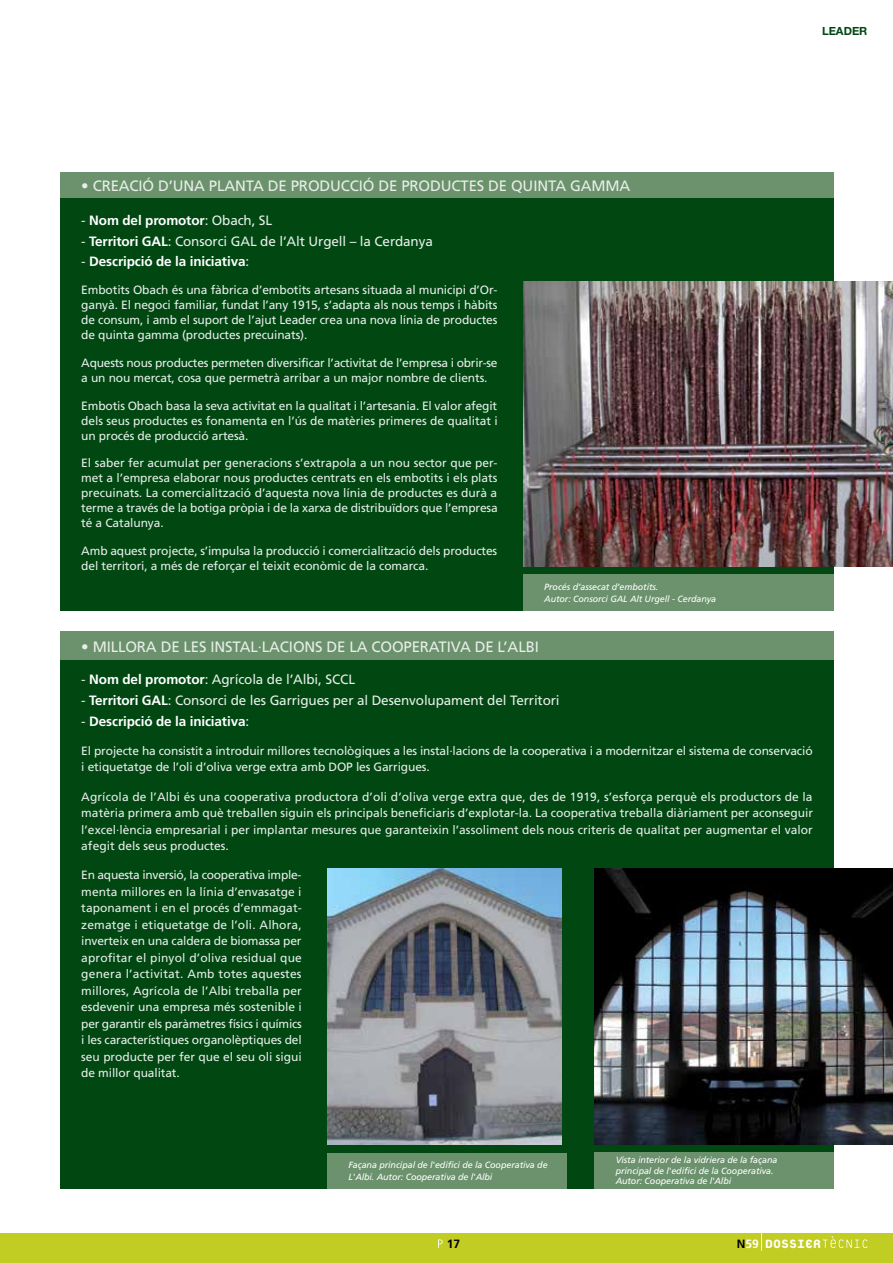
<style>
.page{position:relative;width:893px;height:1263px;background:#fff}
.page>*{position:absolute;margin:0;border:0;box-sizing:border-box;transform-origin:0 0}
.t1{font:800 18px "Platelet";color:#fff;scale:.96 1}
.t2{font:15px "Frutiger";letter-spacing:-.01em;color:#e8eee8}
.t3{font:13.5px "Frutiger";letter-spacing:-.01em;color:#e8eee8}
.t4{font:700 13.5px "Frutiger";letter-spacing:-.01em;color:#fff}
.t5{font:12px/16.5px "Frutiger";letter-spacing:-.01em;color:#e8eee8;text-align:justify}
.t6{font:700 12px "Frutiger";color:#000}
.t7{font:700 11.25px "Helvetica Neue LT Pro";color:#004712}
.t8{font:italic 9px/12px "Frutiger";letter-spacing:-.01em;color:#fff}
.s1{font-weight:400;color:#e8eee8}
.s2{font-weight:700;color:#fff}
.s3{font-family:"Frutiger";font-weight:700;font-size:12px;color:#000}
.s4{font-family:"Frutiger";font-weight:700;font-size:12px}
</style>
<div class="page">
<div style="left:0;top:1233px;width:893px;height:30px;background:#c2cd23"></div>
<svg style="left:761px;top:1233px;width:1px;height:17px"></svg>
<svg style="left:823px;top:1236px;width:44px;height:12px"></svg>
<svg style="left:438px;top:1239px;width:5px;height:9px"></svg>
<div style="left:60px;top:631px;width:774px;height:557px;background:#004712"></div>
<div style="left:60px;top:172px;width:774px;height:438px;background:#004712"></div>
<div style="left:60px;top:631px;width:774px;height:29px;background:#6b926d"></div>
<div style="left:60px;top:172px;width:774px;height:26px;background:#6b926d"></div>
<img style="left:594px;top:868px;width:299px;height:277px">
<img style="left:523px;top:282px;width:370px;height:285px">
<img style="left:327px;top:868px;width:234px;height:277px">
<div style="left:327px;top:1153px;width:240px;height:35px;background:#6b926d"></div>
<div style="left:594px;top:1152px;width:240px;height:36px;background:#6b926d"></div>
<div style="left:523px;top:574px;width:311px;height:36px;background:#6b926d"></div>
<p class="t7" style="left:822px;top:24px;width:47px">LEADER</p>
<p class="t2" style="left:81px;top:177px;width:550px">• Creació d’una planta deproducció deproductes de quinta gamma</p>
<p class="t4" style="left:81px;top:212px;width:193px"><span class="s1">-</span> Nom del promotor<span class="s1">: Obach, SL</span></p>
<p class="t3" style="left:81px;top:233px;width:353px">- <span class="s2">Territori GAL</span>: Consorci GAL de l’Alt Urgell – la Cerdanya</p>
<p class="t4" style="left:81px;top:254px;width:169px"><span class="s1">-</span> Descripció de la iniciativa<span class="s1">:</span></p>
<p class="t5" style="left:81px;top:282px;width:418px;line-height:15px">Embotits Obach és una fàbrica d’embotits artesans situada al municipi d’Or&shy;ganyà. El negoci familiar, fundat l’any 1915, s’adapta als nous temps i hàbits de consum, i amb el suport de l’ajut Leader crea una nova línia de productes de quinta gamma (productes precuinats).</p>
<p class="t5" style="left:81px;top:355px;width:418px;line-height:15px">Aquests nous productes permeten diversificar l’activitat de l’empresa i obrir-se a un nou mercat, cosa que permetrà arribar a un major nombre de clients.</p>
<p class="t5" style="left:81px;top:398px;width:418px;line-height:15px">Embotis Obach basa la seva activitat en la qualitat i l’artesania. El valor afegit dels seus productes es fonamenta en l’ús de matèries primeres de qualitat i un procés de producció artesà.</p>
<p class="t5" style="left:81px;top:456px;width:418px;line-height:15px">El saber fer acumulat per generacions s’extrapola a un nou sector que per&shy;met a l’empresa elaborar nous productes centrats en els embotits i els plats precuinats. La comercialització d’aquesta nova línia de productes es durà a terme a través de la botiga pròpia i de la xarxa de distribuïdors que l’empresa té a Catalunya.</p>
<p class="t5" style="left:81px;top:544px;width:417px;line-height:15px">Amb aquest projecte, s’impulsa la producció i comercialització dels productes del territori, a més de reforçar el teixit econòmic de la comarca.</p>
<p class="t8" style="left:544px;top:580px;width:173px">Procés d’assecat d’embotits.<br>Autor: Consorci GAL Alt Urgell - Cerdanya</p>
<p class="t2" style="left:81px;top:637px;width:459px">• M illora de les instal·lacions de la Coope rativa de l’Alb i</p>
<p class="t3" style="left:81px;top:671px;width:275px">- <span class="s2">Nom del promotor</span>: Agrícola de l’Albi, SCCL</p>
<p class="t3" style="left:81px;top:692px;width:480px">- <span class="s2">Territori GAL</span>: Consorci de les Garrigues per al Desenvolupament del Territori</p>
<p class="t4" style="left:81px;top:713px;width:169px"><span class="s1">-</span> Descripció de la iniciativa<span class="s1">:</span></p>
<p class="t5" style="left:81px;top:742px;width:733px">El projecte ha consistit a introduir millores tecnològiques a les instal·lacions de la cooperativa i a modernitzar el sistema de conservació i etiquetatge de l’oli d’oliva verge extra amb DOP les Garrigues.</p>
<p class="t5" style="left:81px;top:788px;width:733px">Agrícola de l’Albi és una cooperativa productora d’oli d’oliva verge extra que, des de 1919, s’esforça perquè els productors de la matèria primera amb què treballen siguin els principals beneficiaris d’explotar-la. La cooperativa treballa diàriament per aconseguir l’excel·lència empresarial i per implantar mesures que garanteixin l’assoliment dels nous criteris de qualitat per augmentar el valor afegit dels seus productes.</p>
<p class="t5" style="left:81px;top:867px;width:222px">En aquesta inversió, la cooperativa imple&shy;menta millores en la línia d’envasatge i taponament i en el procés d’emmagat&shy;zematge i etiquetatge de l’oli. Alhora, inverteix en una caldera de biomassa per aprofitar el pinyol d’oliva residual que genera l’activitat. Amb totes aquestes millores, Agrícola de l’Albi treballa per esdevenir una empresa més sostenible i per garantir els paràmetres físics i químics i les característiques organolèptiques del seu producte per fer que el seu oli sigui de millor qualitat.</p>
<p class="t8" style="left:348px;top:1159px;width:201px">Façana principal de l'edifici de la Cooperativa de<br>L'Albi. Autor: Cooperativa de l'Albi</p>
<p class="t8" style="left:616px;top:1155px;width:163px;line-height:10.5px">Vista interior de la vidriera de la façana principal de l'edifici de la Cooperativa.<br>Autor: Cooperativa de l'Albi</p>
<p class="t6" style="left:447px;top:1236px;width:15px">17</p>
<h1 class="t1" style="left:737px;top:1235px;width:89px"><span class="s3">N</span><span class="s4">59</span> DOSSIER</h1>
</div>
